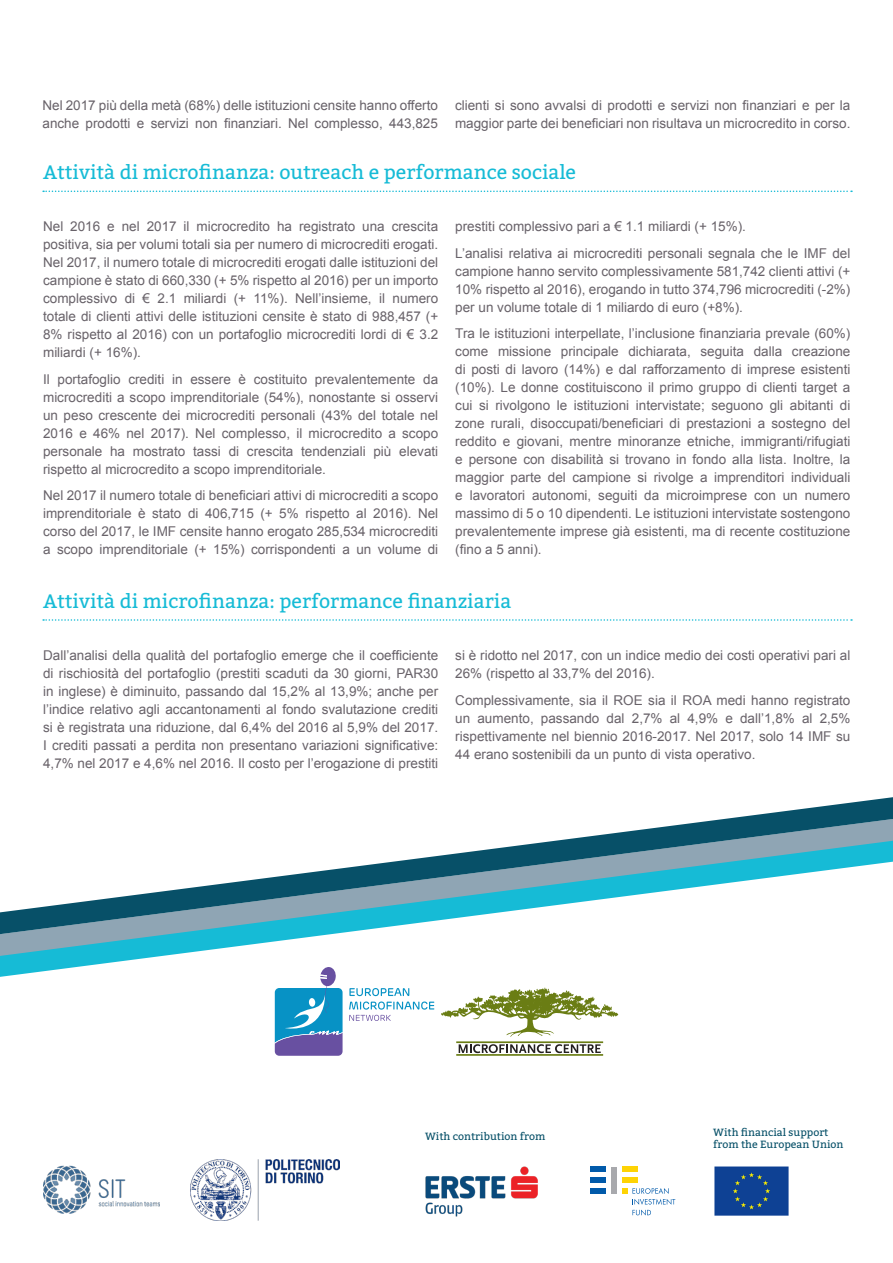
<style>
.page{position:relative;width:893px;height:1263px;background:#fff}
.page>*{position:absolute;margin:0;border:0;box-sizing:border-box;transform-origin:0 0}
.Title_3{font:19.5px "Bitter";color:#16bbd6}
.Body{font:13.5px/18px "Arial";color:#686269;text-align:justify}
.Title_3-2{font:10.5px "Bitter";color:#075068}
</style>
<div class="page">
<svg style="left:43px;top:191px;width:809px;height:1px"></svg>
<svg style="left:43px;top:619px;width:809px;height:2px"></svg>
<svg style="left:275px;top:977px;width:68px;height:79px"></svg>
<svg style="left:349px;top:988px;width:85px;height:33px"></svg>
<svg style="left:441px;top:988px;width:177px;height:49px"></svg>
<svg style="left:459px;top:1044px;width:142px;height:9px"></svg>
<hr style="left:456px;top:1041px;width:147px;height:2px;background:#6a7d14">
<hr style="left:456px;top:1054px;width:147px;height:2px;background:#6a7d14">
<div style="left:590px;top:1167px;width:16px;height:5px;background:#015aaa"></div>
<div style="left:611px;top:1167px;width:6px;height:27px;background:#a8a9ad"></div>
<div style="left:590px;top:1177px;width:16px;height:6px;background:#015aaa"></div>
<div style="left:622px;top:1167px;width:16px;height:5px;background:#fed304"></div>
<div style="left:622px;top:1177px;width:16px;height:6px;background:#fed304"></div>
<div style="left:590px;top:1188px;width:16px;height:6px;background:#015aaa"></div>
<svg style="left:622px;top:1188px;width:53px;height:27px"></svg>
<img style="left:425px;top:1167px;width:112px;height:49px">
<img style="left:190px;top:1159px;width:150px;height:61px">
<img style="left:714px;top:1166px;width:75px;height:50px">
<img style="left:44px;top:1165px;width:116px;height:49px">
<svg style="left:0;top:956px;width:336px;height:21px"></svg>
<svg style="left:0;top:934px;width:332px;height:22px"></svg>
<svg style="left:0;top:797px;width:893px;height:137px"></svg>
<p class="Body" style="left:43px;top:97px;width:397px">Nel 2017 più della metà (68%) delle istituzioni censite hanno offerto anche prodotti e servizi non finanziari. Nel complesso, 443,825</p>
<p class="Body" style="left:455px;top:97px;width:397px">clienti si sono avvalsi di prodotti e servizi non finanziari e per la maggior parte dei beneficiari non risultava un microcredito in corso.</p>
<p class="Title_3" style="left:43px;top:160px;width:535px">Attività di microfinanza: outreach e performance sociale</p>
<p class="Body" style="left:43px;top:218px;width:397px">Nel 2016 e nel 2017 il microcredito ha registrato una crescita positiva, sia per volumi totali sia per numero di microcrediti erogati.<br>Nel 2017, il numero totale di microcrediti erogati dalle istituzioni del campione è stato di 660,330 (+ 5% rispetto al 2016) per un importo complessivo di € 2.1 miliardi (+ 11%). Nell’insieme, il numero totale di clienti attivi delle istituzioni censite è stato di 988,457 (+ 8% rispetto al 2016) con un portafoglio microcrediti lordi di € 3.2 miliardi (+ 16%).</p>
<p class="Body" style="left:43px;top:370px;width:397px">Il portafoglio crediti in essere è costituito prevalentemente da microcrediti a scopo imprenditoriale (54%), nonostante si osservi un peso crescente dei microcrediti personali (43% del totale nel 2016 e 46% nel 2017). Nel complesso, il microcredito a scopo personale ha mostrato tassi di crescita tendenziali più elevati rispetto al microcredito a scopo imprenditoriale.</p>
<p class="Body" style="left:43px;top:487px;width:397px">Nel 2017 il numero totale di beneficiari attivi di microcrediti a scopo imprenditoriale è stato di 406,715 (+ 5% rispetto al 2016). Nel corso del 2017, le IMF censite hanno erogato 285,534 microcrediti a scopo imprenditoriale (+ 15%) corrispondenti a un volume di</p>
<p class="Body" style="left:455px;top:218px;width:292px">prestiti complessivo pari a € 1.1 miliardi (+ 15%).</p>
<p class="Body" style="left:455px;top:244px;width:397px">L’analisi relativa ai microcrediti personali segnala che le IMF del campione hanno servito complessivamente 581,742 clienti attivi (+ 10% rispetto al 2016), erogando in tutto 374,796 microcrediti (-2%) per un volume totale di 1 miliardo di euro (+8%).</p>
<p class="Body" style="left:455px;top:325px;width:397px">Tra le istituzioni interpellate, l’inclusione finanziaria prevale (60%) come missione principale dichiarata, seguita dalla creazione di posti di lavoro (14%) e dal rafforzamento di imprese esistenti (10%). Le donne costituiscono il primo gruppo di clienti target a cui si rivolgono le istituzioni intervistate; seguono gli abitanti di zone rurali, disoccupati/beneficiari di prestazioni a sostegno del reddito e giovani, mentre minoranze etniche, immigranti/rifugiati e persone con disabilità si trovano in fondo alla lista. Inoltre, la maggior parte del campione si rivolge a imprenditori individuali e lavoratori autonomi, seguiti da microimprese con un numero massimo di 5 o 10 dipendenti. Le istituzioni intervistate sostengono prevalentemente imprese già esistenti, ma di recente costituzione (fino a 5 anni).</p>
<p class="Title_3" style="left:43px;top:588px;width:470px">Attività di microfinanza: performance finanziaria</p>
<p class="Body" style="left:43px;top:646px;width:397px">Dall’analisi della qualità del portafoglio emerge che il coefficiente di rischiosità del portafoglio (prestiti scaduti da 30 giorni, PAR30 in inglese) è diminuito, passando dal 15,2% al 13,9%; anche per l’indice relativo agli accantonamenti al fondo svalutazione crediti si è registrata una riduzione, dal 6,4% del 2016 al 5,9% del 2017.<br>I crediti passati a perdita non presentano variazioni significative:<br>4,7% nel 2017 e 4,6% nel 2016. Il costo per l’erogazione di prestiti</p>
<p class="Body" style="left:455px;top:646px;width:397px">si è ridotto nel 2017, con un indice medio dei costi operativi pari al<br>26% (rispetto al 33,7% del 2016).</p>
<p class="Body" style="left:455px;top:691px;width:397px">Complessivamente, sia il ROE sia il ROA medi hanno registrato un aumento, passando dal 2,7% al 4,9% e dall’1,8% al 2,5% rispettivamente nel biennio 2016-2017. Nel 2017, solo 14 IMF su 44 erano sostenibili da un punto di vista operativo.</p>
<p class="Title_3-2" style="left:425px;top:1130px;width:122px">With contribution from</p>
<p class="Title_3-2" style="left:713px;top:1125px;width:117px">With financial support</p>
<p class="Title_3-2" style="left:713px;top:1138px;width:132px">from the European Union</p>
</div>
